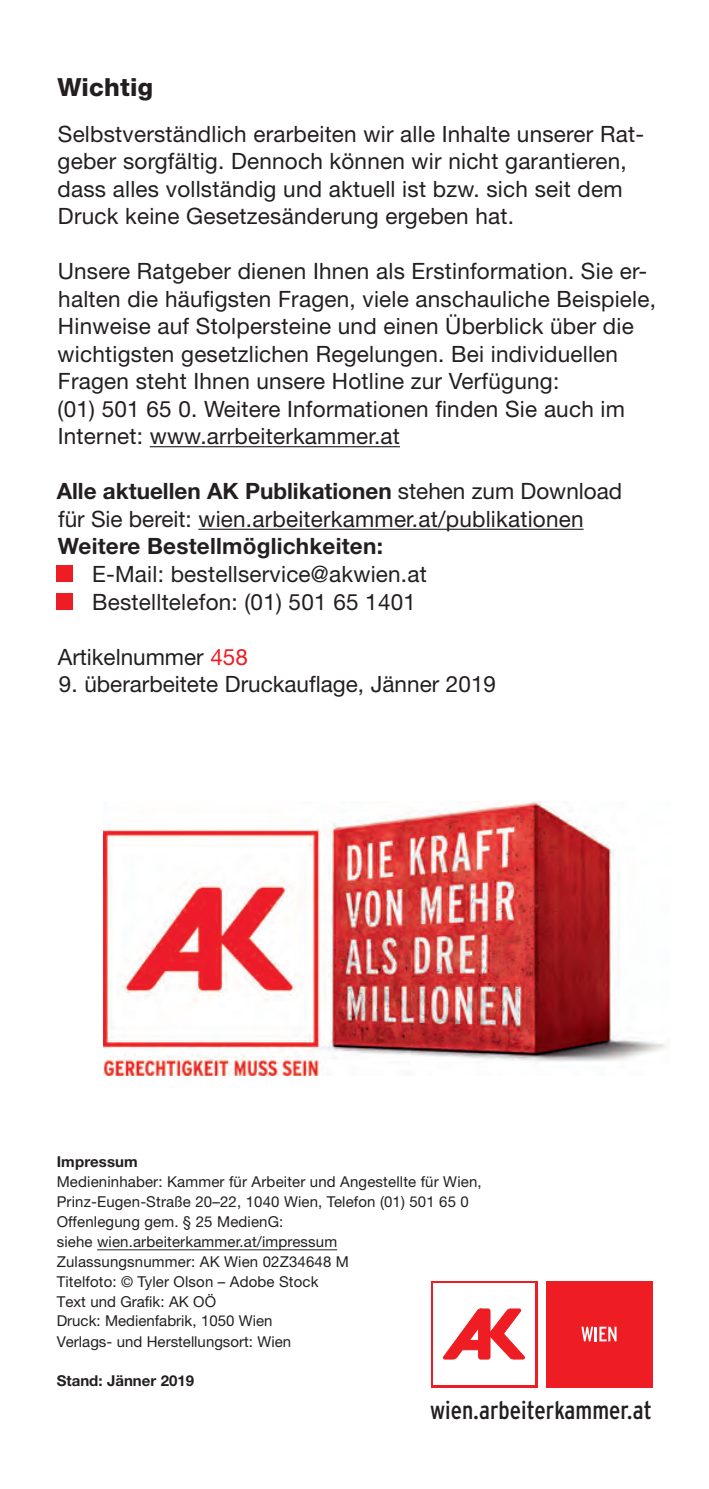
<style>
.page{position:relative;width:709px;height:1489px;background:#fff}
.page>*{position:absolute;margin:0;border:0;box-sizing:border-box;transform-origin:0 0}
.t1{font:condensed 25.25px "Interstate";color:#231f20}
.t2{font:800 25px "Helvetica Neue LT Std";letter-spacing:.01em;color:#231f20}
.t3{font:22.5px/27.5px "Helvetica Neue LT Std";letter-spacing:.01em;color:#231f20}
.t4{font:700 22.5px "Helvetica Neue LT Std";letter-spacing:.01em;color:#231f20}
.t5{font:15px/19.8px "Helvetica Neue LT Std";letter-spacing:.01em;color:#231f20}
.t6{font:700 15px "Helvetica Neue LT Std";color:#231f20}
.s1{font-weight:700}
.s2{color:#ee1d23}
</style>
<div class="page">
<hr style="left:150px;top:446px;width:250px;height:1px;background:#231f20">
<hr style="left:198px;top:528px;width:385px;height:2px;background:#231f20">
<div style="left:57px;top:565px;width:16px;height:17px;background:#ee1d23"></div>
<div style="left:57px;top:593px;width:16px;height:16px;background:#ee1d23"></div>
<svg style="left:431px;top:1281px;width:106px;height:105px"></svg>
<div style="left:433px;top:1283px;width:102px;height:101px;background:#fff"></div>
<svg style="left:443px;top:1308px;width:82px;height:51px"></svg>
<div style="left:546px;top:1280px;width:106px;height:106px;background:#ee1d23"></div>
<svg style="left:581px;top:1326px;width:35px;height:15px"></svg>
<img style="left:103px;top:801px;width:563px;height:274px">
<hr style="left:97px;top:1249px;width:240px;height:1px;background:#231f20">
<p class="t2" style="left:58px;top:72px;width:97px">Wichtig</p>
<p class="t3" style="left:58px;top:120px;width:588px">Selbstverständlich erarbeiten wir alle Inhalte unserer Rat&shy;geber sorgfältig. Dennoch können wir nicht garantieren, dass alles vollständig und aktuell ist bzw. sich seit dem Druck keine Gesetzesänderung ergeben hat.</p>
<p class="t3" style="left:58px;top:257px;width:600px">Unsere Ratgeber dienen Ihnen als Erstinformation. Sie er&shy;halten die häufigsten Fragen, viele anschauliche Beispiele, Hinweise auf Stolpersteine und einen Überblick über die wichtigsten gesetzlichen Regelungen. Bei individuellen Fragen steht Ihnen unsere Hotline zur Verfügung:<br>(01) 501 65 0. Weitere Informationen finden Sie auch im Internet: www.arrbeiterkammer.at</p>
<p class="t3" style="left:57px;top:477px;width:567px"><span class="s1">Alle aktuellen AK Publikationen</span> stehen zum Download für Sie bereit: wien.arbeiterkammer.at/publikationen</p>
<p class="t4" style="left:58px;top:532px;width:326px">Weitere Bestellmöglichkeiten:</p>
<p class="t3" style="left:92px;top:560px;width:336px">E-Mail: bestellservice@akwien.at<br>Bestelltelefon: (01) 501 65 1401</p>
<p class="t3" style="left:58px;top:642px;width:192px">Artikelnummer <span class="s2">458</span></p>
<p class="t3" style="left:59px;top:670px;width:438px">9. überarbeitete Druckauflage, Jänner 2019</p>
<p class="t6" style="left:57px;top:1152px;width:83px">impressum</p>
<p class="t5" style="left:57px;top:1171px;width:426px">Medieninhaber: Kammer für Arbeiter und Angestellte für Wien, Prinz-Eugen-Straße 20–22, 1040 Wien, Telefon (01) 501 65 0<br>Offenlegung gem. § 25 MedienG:<br>siehe wien.arbeiterkammer.at/impressum<br>Zulassungsnummer: AK Wien 02Z34648 M<br>Titelfoto: © Tyler Olson – Adobe Stock<br>Text und Grafik: AK OÖ<br>Druck: Medienfabrik, 1050 Wien</p>
<p class="t5" style="left:57px;top:1331px;width:236px">Verlags- und Herstellungsort: Wien</p>
<p class="t6" style="left:57px;top:1371px;width:139px">stand: Jänner 2019</p>
<p class="t1" style="left:430px;top:1395px;width:223px">wien.arbeiterkammer.at</p>
</div>
